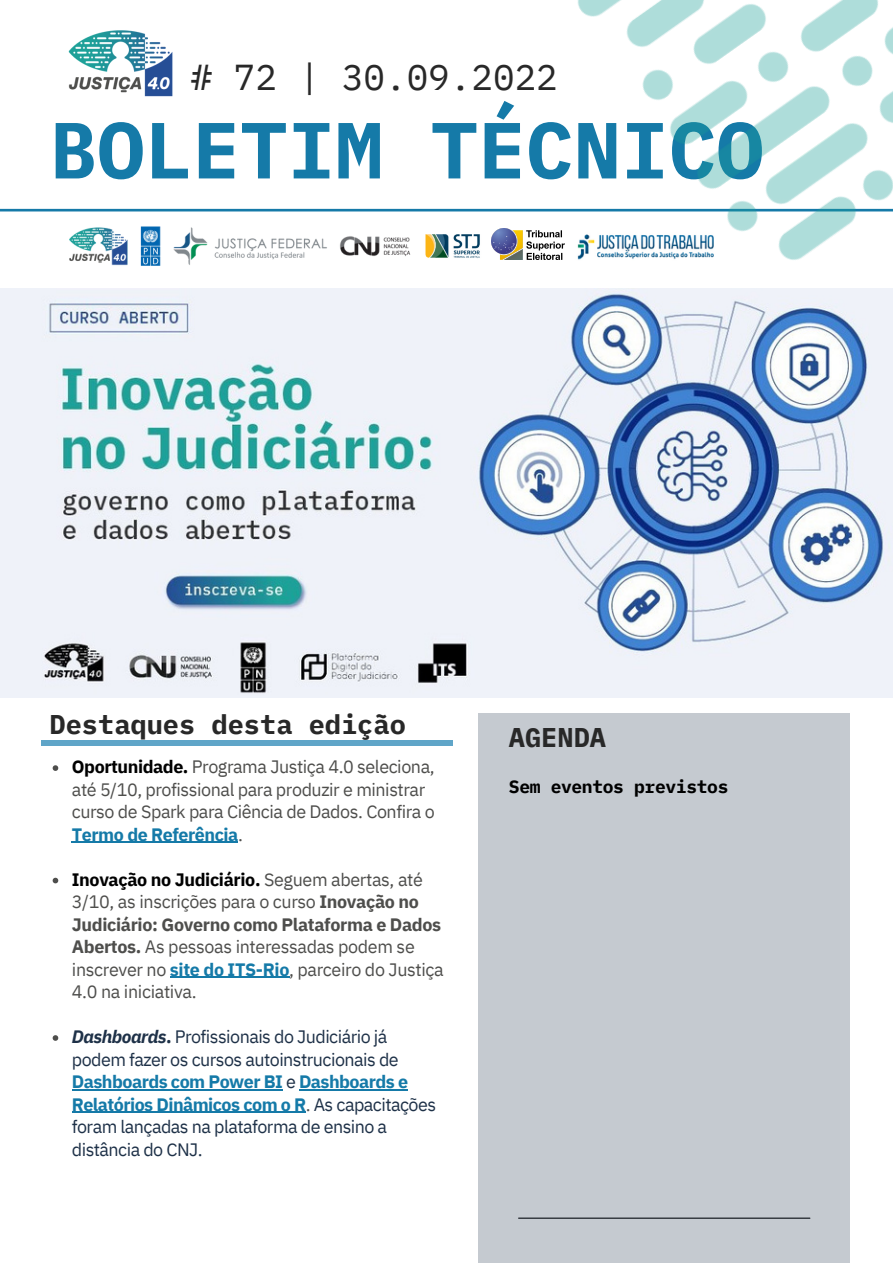
<style>
.page{position:relative;width:893px;height:1264px;background:#fff}
.page>*{position:absolute;margin:0;border:0;box-sizing:border-box;transform-origin:0 0}
.t1{font:700 79.35px "IBM Plex Mono";color:#157aa8}
.t2{font:36px "IBM Plex Mono";color:#282828}
.t3{font:700 27px "IBM Plex Mono";color:#282828}
.t4{font:700 18px "IBM Plex Mono";letter-spacing:-.02em;color:#000}
.t5{font:17.85px/22.5px "IBM Plex Sans";letter-spacing:-.025em;color:#4e4e4c}
.t6{font:17.85px/22.5px "IBM Plex Sans";letter-spacing:-.03em;color:#1e3148}
.s1{font-weight:700;color:#000}
.s2{font-weight:700;color:#157aa8}
.s3{font-weight:700}
.s4{font-weight:700;font-style:italic}
.s5{color:#4e4e4c}
</style>
<div class="page">
<svg style="left:0;top:208px;width:528px;height:4px;background:#65a7c5"></svg>
<img style="left:69px;top:226px;width:342px;height:40px">
<img style="left:528px;top:0;width:364px;height:260px">
<img style="left:68px;top:30px;width:105px;height:67px">
<img style="left:0;top:288px;width:892px;height:410px">
<div style="left:478px;top:713px;width:371px;height:549px;background:#c5cad0"></div>
<img style="left:425px;top:234px;width:55px;height:24px">
<img style="left:491px;top:228px;width:73px;height:32px">
<img style="left:572px;top:228px;width:147px;height:32px">
<div style="left:42px;top:740px;width:410px;height:5px;background:#5fa5c8"></div>
<svg style="left:53px;top:765px;width:5px;height:6px"></svg>
<hr style="left:72px;top:841px;width:166px;height:1px;background:#157aa8">
<svg style="left:53px;top:877px;width:5px;height:6px"></svg>
<hr style="left:170px;top:976px;width:119px;height:1px;background:#157aa8">
<svg style="left:53px;top:1035px;width:5px;height:5px"></svg>
<hr style="left:72px;top:1089px;width:210px;height:1px;background:#157aa8">
<hr style="left:299px;top:1089px;width:108px;height:1px;background:#157aa8">
<hr style="left:72px;top:1111px;width:233px;height:1px;background:#157aa8">
<h2 class="t2" style="left:191px;top:53px;width:368px"># 72 | 30.09.2022</h2>
<h1 class="t1" style="left:50px;top:97px;width:716px">BOLETIM TÉCNICO</h1>
<h3 class="t3" style="left:50px;top:706px;width:358px">Destaques desta edição</h3>
<p class="t5" style="left:72px;top:755px;width:364px"><span class="s1">Oportunidade.</span> Programa Justiça 4.0 seleciona, até 5/10, profissional para produzir e ministrar curso de Spark para Ciência de Dados. Confira o <span class="s2">Termo de Referência</span>.</p>
<p class="t5" style="left:72px;top:867px;width:373px"><span class="s1">Inovação no Judiciário.</span> Seguem abertas, até 3/10, as inscrições para o curso <span class="s3">Inovação no Judiciário: Governo como Plataforma e Dados Abertos.</span> As pessoas interessadas podem se inscrever no <span class="s2">site do ITS-Rio</span>, parceiro do Justiça 4.0 na iniciativa.</p>
<p class="t6" style="left:72px;top:1025px;width:366px"><span class="s4">Dashboards</span><span class="s3">.</span> Profissionais do Judiciário já podem fazer os cursos autoinstrucionais de <span class="s2">Dashboards com Power BI</span> e <span class="s2">Dashboards e Relatórios Dinâmicos com o R</span><span class="s5">.</span> As capacitações foram lançadas na plataforma de ensino a distância do CNJ.</p>
<h3 class="t3" style="left:509px;top:719px;width:99px">AGENDA</h3>
<p class="t4" style="left:509px;top:774px;width:221px">Sem eventos previstos</p>
</div>
